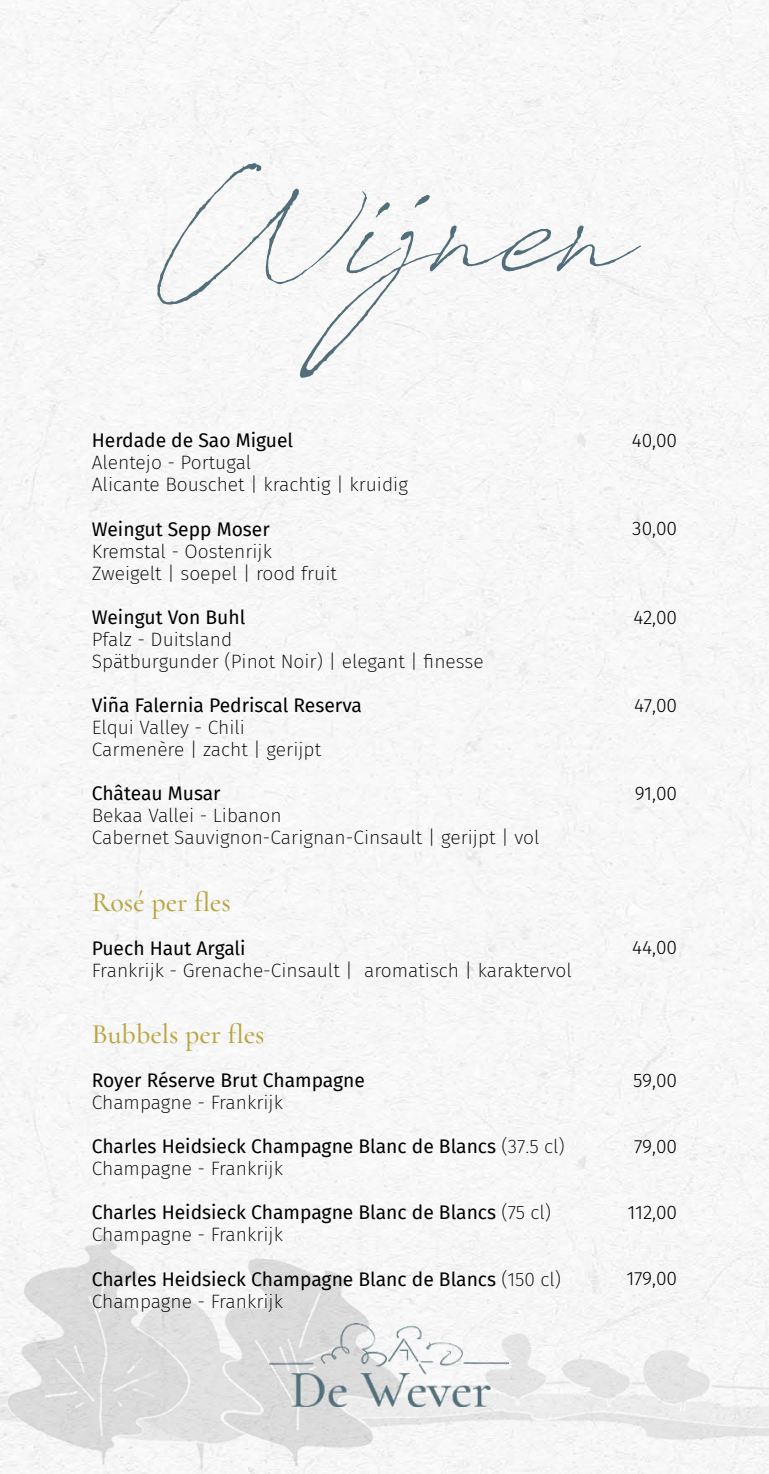
<style>
.page{position:relative;width:769px;height:1474px;background:#fff}
.page>*{position:absolute;margin:0;border:0;box-sizing:border-box;transform-origin:0 0}
.t1{font:157.5px "Antro Vectra";color:#516e7a}
.t2{font:500 28px "Cormorant";color:#baa642}
.t3{font:200 19.25px/22.1px "Fira Sans";color:#000}
.t4{font:19.25px/22.1px "Fira Sans";color:#000}
.t5{font:300 19.25px "Fira Sans";color:#000}
.s1{font-weight:200}
</style>
<div class="page">
<img style="left:0;top:1235px;width:769px;height:238px">
<img style="left:270px;top:1323px;width:238px;height:83px">
<h1 class="t1" style="left:151px;top:120px;width:478px">Wijnen</h1>
<p class="t4" style="left:92px;top:429px;width:203px">Herdade de Sao Miguel</p>
<p class="t3" style="left:92px;top:451px;width:318px">Alentejo - Portugal<br>Alicante Bouschet | krachtig | kruidig</p>
<p class="t4" style="left:92px;top:517px;width:180px">Weingut Sepp Moser</p>
<p class="t3" style="left:92px;top:540px;width:247px">Kremstal - Oostenrijk<br>Zweigelt | soepel | rood fruit</p>
<p class="t4" style="left:92px;top:605px;width:155px">Weingut Von Buhl</p>
<p class="t3" style="left:92px;top:628px;width:393px">Pfalz - Duitsland<br>Spätburgunder (Pinot Noir) | elegant | finesse</p>
<p class="t4" style="left:92px;top:693px;width:272px">Viña Falernia Pedriscal Reserva</p>
<p class="t3" style="left:92px;top:716px;width:231px">Elqui Valley - Chili<br>Carmenère | zacht | gerijpt</p>
<p class="t4" style="left:92px;top:782px;width:130px">Château Musar</p>
<p class="t3" style="left:92px;top:804px;width:449px">Bekaa Vallei - Libanon<br>Cabernet Sauvignon-Carignan-Cinsault | gerijpt | vol</p>
<h2 class="t2" style="left:92px;top:884px;width:141px">Rosé per fles</h2>
<p class="t4" style="left:92px;top:936px;width:155px">Puech Haut Argali</p>
<p class="t3" style="left:92px;top:959px;width:482px">Frankrijk - Grenache-Cinsault | aromatisch | karaktervol</p>
<h2 class="t2" style="left:92px;top:1016px;width:174px">Bubbels per fles</h2>
<p class="t4" style="left:92px;top:1068px;width:275px">Royer Réserve Brut Champagne</p>
<p class="t3" style="left:92px;top:1091px;width:193px">Champagne - Frankrijk</p>
<p class="t4" style="left:92px;top:1134px;width:474px">Charles Heidsieck Champagne Blanc de Blancs <span class="s1">(37.5 cl)<br>Champagne - Frankrijk</span></p>
<p class="t4" style="left:92px;top:1201px;width:461px">Charles Heidsieck Champagne Blanc de Blancs <span class="s1">(75 cl)<br>Champagne - Frankrijk</span></p>
<p class="t4" style="left:92px;top:1267px;width:471px">Charles Heidsieck Champagne Blanc de Blancs <span class="s1">(150 cl)<br>Champagne - Frankrijk</span></p>
<p class="t5" style="left:632px;top:427px;width:47px">40,00</p>
<p class="t5" style="left:632px;top:515px;width:46px">30,00</p>
<p class="t5" style="left:633px;top:603px;width:45px">42,00</p>
<p class="t5" style="left:634px;top:691px;width:44px">47,00</p>
<p class="t5" style="left:635px;top:779px;width:44px">91,00</p>
<p class="t5" style="left:632px;top:934px;width:46px">44,00</p>
<p class="t5" style="left:633px;top:1066px;width:46px">59,00</p>
<p class="t5" style="left:634px;top:1132px;width:44px">79,00</p>
<p class="t5" style="left:627px;top:1198px;width:51px">112,00</p>
<p class="t5" style="left:626px;top:1264px;width:52px">179,00</p>
</div>
